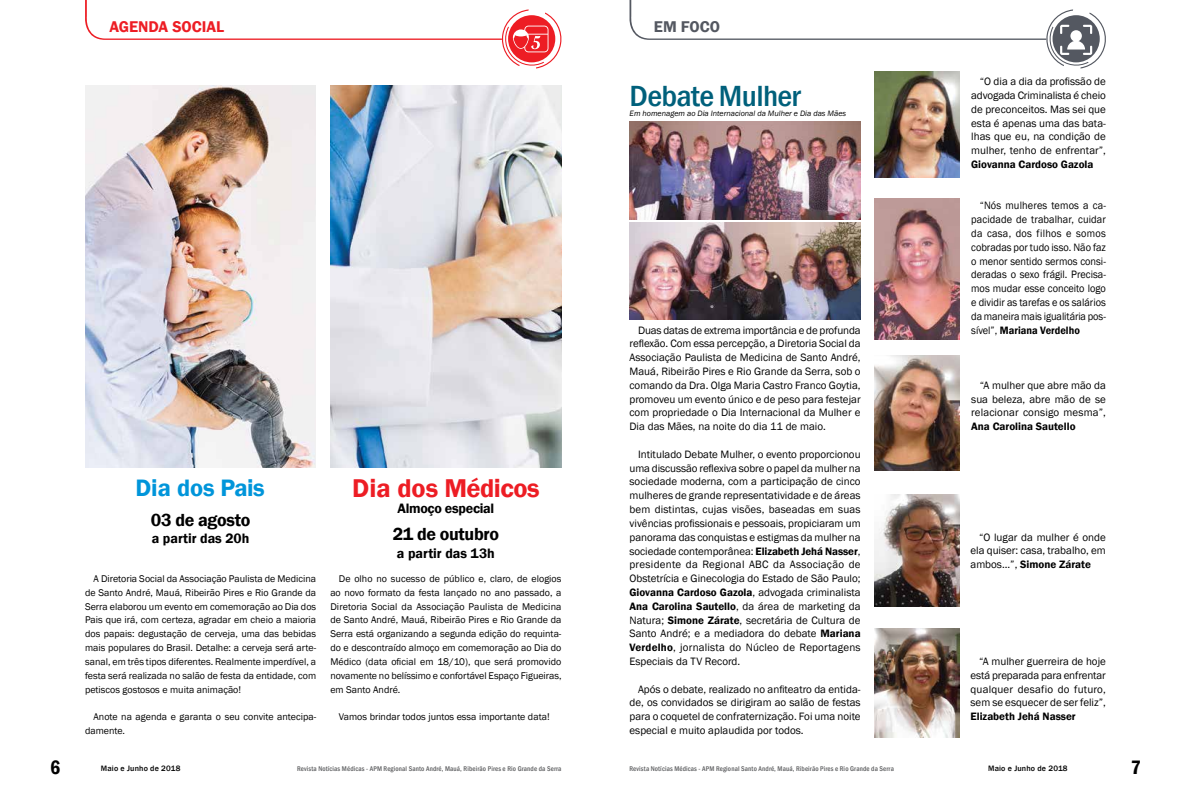
<style>
.page{position:relative;width:1191px;height:794px;background:#fff}
.page>*{position:absolute;margin:0;border:0;box-sizing:border-box;transform-origin:0 0}
.t1{font:500 condensed 30px "Franklin Gothic";letter-spacing:-.02em;color:#00607b;scale:1.1 1}
.t2{font:600 26.4px "Franklin Gothic";letter-spacing:-.02em;color:#ed1d24}
.t3{font:600 24.4px "Franklin Gothic";color:#0095da}
.t4{font:600 condensed 20px "Franklin Gothic";color:#000}
.t5{font:600 18px "Franklin Gothic";letter-spacing:-.02em;color:#000}
.t6{font:600 16px "Franklin Gothic";color:#ed1d24}
.t7{font:600 16px "Franklin Gothic";color:#545861}
.t8{font:600 14px "Franklin Gothic";color:#000}
.t9{font:600 14px "Franklin Gothic";letter-spacing:-.02em;color:#000}
.t10{font:11px/13.8px "Franklin Gothic";color:#000;text-align:justify}
.t11{font:11px/13.8px "Franklin Gothic";color:#000;text-align:justify;scale:.94 1}
.t12{font:600 11px "Franklin Gothic";color:#000}
.t13{font:10px/13.8px "Franklin Gothic";color:#000;text-align:justify}
.t14{font:italic 8px "Franklin Gothic";color:#000}
.t15{font:500 8px "Franklin Gothic";letter-spacing:.02em;color:#000}
.t16{font:500 condensed 7px "Franklin Gothic";letter-spacing:.02em;color:#58595b}
.s1{font-weight:600}
</style>
<div class="page">
<svg style="left:629px;top:0;width:477px;height:69px"></svg>
<svg style="left:85px;top:0;width:477px;height:69px"></svg>
<img style="left:85px;top:85px;width:230px;height:382px">
<img style="left:330px;top:85px;width:231px;height:382px">
<img style="left:874px;top:72px;width:86px;height:105px">
<img style="left:874px;top:199px;width:86px;height:140px">
<img style="left:874px;top:355px;width:86px;height:116px">
<img style="left:874px;top:494px;width:86px;height:113px">
<img style="left:874px;top:628px;width:86px;height:109px">
<img style="left:629px;top:223px;width:231px;height:97px">
<img style="left:629px;top:121px;width:231px;height:99px">
<h3 class="t6" style="left:109px;top:16px;width:116px">AGENDA SOCIAL</h3>
<h3 class="t7" style="left:654px;top:17px;width:68px">EM FOCO</h3>
<h1 class="t1" style="left:629px;top:76px;width:157px">Debate Mulher</h1>
<p class="t14" style="left:629px;top:109px;width:218px">Em homenagem ao Dia Internacional da Mulher e Dia das Mães</p>
<h3 class="t3" style="left:135px;top:472px;width:131px">Dia dos Pais</h3>
<h3 class="t5" style="left:151px;top:508px;width:101px">03 de agosto</h3>
<p class="t8" style="left:152px;top:530px;width:99px">a partir das 20h</p>
<p class="t13" style="left:85px;top:572px;width:233px;text-indent:9px">A Diretoria Social da Associação Paulista de Medicina de Santo André, Mauá, Ribeirão Pires e Rio Grande da Serra elaborou um evento em comemoração ao Dia dos Pais que irá, com certeza, agradar em cheio a maioria dos papais: degustação de cerveja, uma das bebidas mais populares do Brasil. Detalhe: a cerveja será arte&shy;sanal, em três tipos diferentes. Realmente imperdível, a festa será realizada no salão de festa da entidade, com petiscos gostosos e muita animação!</p>
<p class="t13" style="left:85px;top:710px;width:233px;text-indent:9px">Anote na agenda e garanta o seu convite antecipa&shy;damente.</p>
<h2 class="t2" style="left:352px;top:472px;width:189px">Dia dos Médicos</h2>
<p class="t9" style="left:397px;top:499px;width:98px">Almoço especial</p>
<h3 class="t5" style="left:393px;top:523px;width:108px">21 de outubro</h3>
<p class="t8" style="left:397px;top:544px;width:99px">a partir das 13h</p>
<p class="t13" style="left:330px;top:572px;width:233px;text-indent:9px">De olho no sucesso de público e, claro, de elogios ao novo formato da festa lançado no ano passado, a Diretoria Social da Associação Paulista de Medicina de Santo André, Mauá, Ribeirão Pires e Rio Grande da Serra está organizando a segunda edição do requinta&shy;do e descontraído almoço em comemoração ao Dia do Médico (data oficial em 18/10), que será promovido novamente no belíssimo e confortável Espaço Figueiras, em Santo André.</p>
<p class="t13" style="left:339px;top:710px;width:212px">Vamos brindar todos juntos essa importante data!</p>
<p class="t10" style="left:629px;top:323px;width:233px;text-indent:9px">Duas datas de extrema importância e de profunda reflexão. Com essa percepção, a Diretoria Social da Associação Paulista de Medicina de Santo André, Mauá, Ribeirão Pires e Rio Grande da Serra, sob o comando da Dra. Olga Maria Castro Franco Goytia, promoveu um evento único e de peso para festejar com propriedade o Dia Internacional da Mulher e Dia das Mães, na noite do dia 11 de maio.</p>
<p class="t10" style="left:629px;top:447px;width:233px;text-indent:9px">Intitulado Debate Mulher, o evento proporcionou uma discussão reflexiva sobre o papel da mulher na sociedade moderna, com a participação de cinco mulheres de grande representatividade e de áreas bem distintas, cujas visões, baseadas em suas vivências profissionais e pessoais, propiciaram um panorama das conquistas e estigmas da mulher na sociedade contemporânea: <span class="s1">Elizabeth Jehá Nasser</span>, presidente da Regional ABC da Associação de Obstetrícia e Ginecologia do Estado de São Paulo; <span class="s1">Giovanna Cardoso Gazola</span>, advogada criminalista <span class="s1">Ana Carolina Sautello</span>, da área de marketing da Natura; <span class="s1">Simone Zárate</span>, secretária de Cultura de Santo André; e a mediadora do debate <span class="s1">Mariana Verdelho</span>, jornalista do Núcleo de Reportagens Especiais da TV Record.</p>
<p class="t10" style="left:629px;top:682px;width:233px;text-indent:9px">Após o debate, realizado no anfiteatro da entida&shy;de, os convidados se dirigiram ao salão de festas para o coquetel de confraternização. Foi uma noite especial e muito aplaudida por todos.</p>
<p class="t10" style="left:971px;top:75px;width:136px;text-indent:9px">“O dia a dia da profissão de advogada Criminalista é cheio de preconceitos. Mas sei que esta é apenas uma das bata&shy;lhas que eu, na condição de mulher, tenho de enfrentar”,</p>
<p class="t12" style="left:971px;top:157px;width:124px">Giovanna Cardoso Gazola</p>
<p class="t11" style="left:971px;top:199px;width:145px;text-indent:9px">“Nós mulheres temos a ca&shy;pacidade de trabalhar, cuidar da casa, dos filhos e somos cobradas por tudo isso. Não faz o menor sentido sermos consi&shy;deradas o sexo frágil. Precisa&shy;mos mudar esse conceito logo e dividir as tarefas e os salários da maneira mais igualitária pos&shy;sível”, <span class="s1">Mariana Verdelho</span></p>
<p class="t10" style="left:971px;top:378px;width:136px;text-indent:9px">“A mulher que abre mão da sua beleza, abre mão de se relacionar consigo mesma”,</p>
<p class="t12" style="left:971px;top:420px;width:106px">Ana Carolina Sautello</p>
<p class="t10" style="left:970px;top:530px;width:137px;text-indent:9px">“O lugar da mulher é onde ela quiser: casa, trabalho, em ambos...”, <span class="s1">Simone Zárate</span></p>
<p class="t10" style="left:970px;top:654px;width:137px;text-indent:9px">“A mulher guerreira de hoje está preparada para enfrentar qualquer desafio do futuro, sem se esquecer de ser feliz”,</p>
<p class="t12" style="left:970px;top:709px;width:107px">Elizabeth Jehá Nasser</p>
<h3 class="t4" style="left:50px;top:754px;width:12px">6</h3>
<p class="t15" style="left:101px;top:763px;width:81px">Maio e Junho de 2018</p>
<p class="t16" style="left:297px;top:763px;width:266px">Revista Notícias Médicas - APM Regional Santo André, Mauá, Ribeirão Pires e Rio Grande da Serra</p>
<p class="t16" style="left:629px;top:763px;width:266px">Revista Notícias Médicas - APM Regional Santo André, Mauá, Ribeirão Pires e Rio Grande da Serra</p>
<p class="t15" style="left:988px;top:763px;width:81px">Maio e Junho de 2018</p>
<h3 class="t4" style="left:1130px;top:754px;width:12px">7</h3>
</div>
